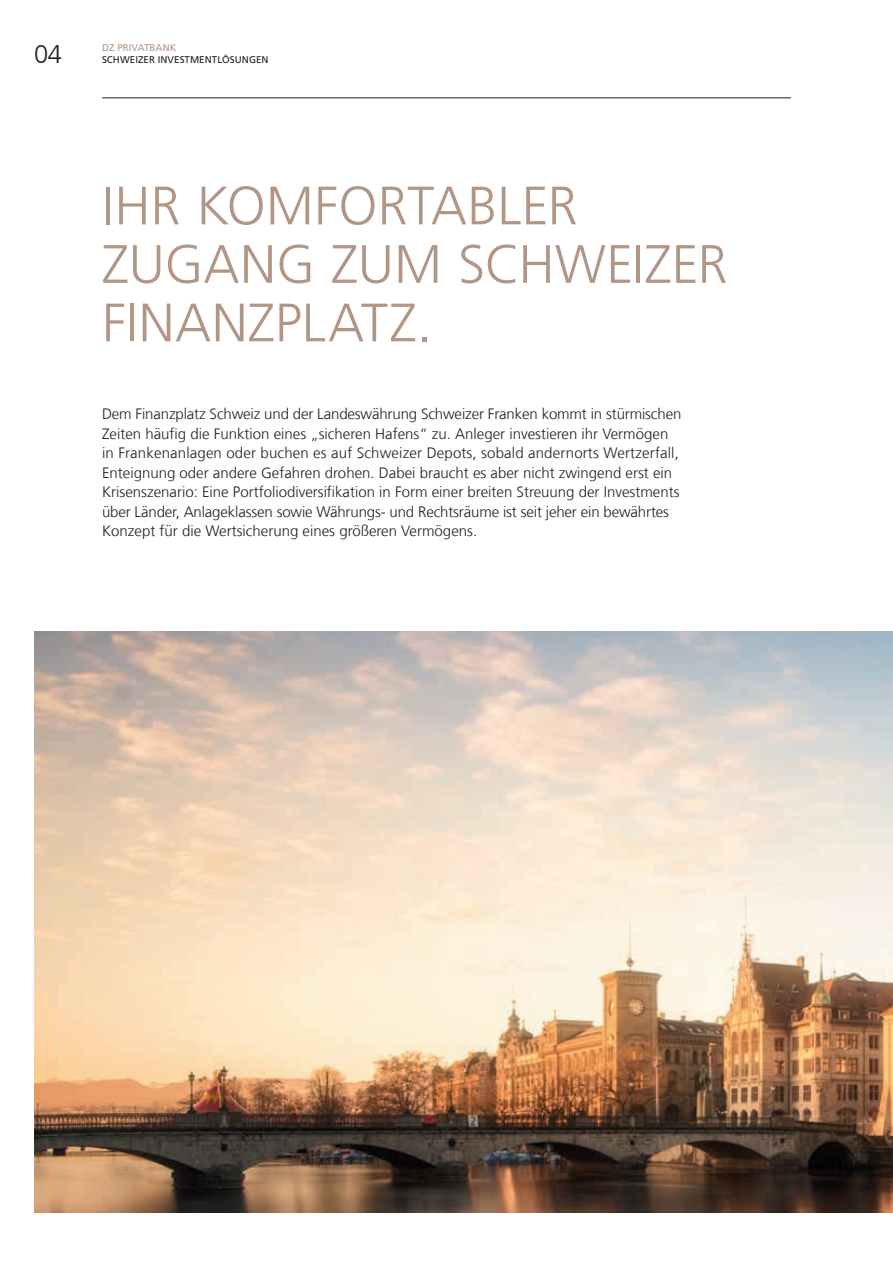
<style>
.page{position:relative;width:893px;height:1263px;background:#fff}
.page>*{position:absolute;margin:0;border:0;box-sizing:border-box;transform-origin:0 0}
.t1{font:300 54px/58.5px "Frutiger DZPB";color:#b29685}
.t2{font:300 25.5px "Frutiger DZPB";color:#231f20}
.t3{font:300 15px/19.5px "Frutiger DZPB";color:#231f20}
.t4{font:9.75px "Frutiger DZPB";letter-spacing:.005em;color:#231f20}
.t5{font:9.75px "Frutiger DZPB";letter-spacing:.005em;color:#b29685}
</style>
<div class="page">
<img style="left:34px;top:631px;width:859px;height:581px">
<hr style="left:102px;top:97px;width:689px;height:1px;background:#231f20">
<p class="t5" style="left:102px;top:42px;width:76px">DZ PRIVATBANK</p>
<h2 class="t2" style="left:34px;top:39px;width:29px">04</h2>
<p class="t4" style="left:102px;top:54px;width:168px">SCHWEIZER INVESTMENTLÖSUNGEN</p>
<h1 class="t1" style="left:102px;top:177px;width:627px">IHR KOMFORTABLER<br>ZUGANG ZUM SCHWEIZER<br>FINANZPLATZ.</h1>
<p class="t3" style="left:102px;top:404px;width:581px">Dem Finanzplatz Schweiz und der Landeswährung Schweizer Franken kommt in stürmischen Zeiten häufig die Funktion eines „sicheren Hafens“ zu. Anleger investieren ihr Vermögen in Frankenanlagen oder buchen es auf Schweizer Depots, sobald andernorts Wertzerfall, Enteignung oder andere Gefahren drohen. Dabei braucht es aber nicht zwingend erst ein Krisenszenario: Eine Portfoliodiversifikation in Form einer breiten Streuung der Investments über Länder, Anlageklassen sowie Währungs- und Rechtsräume ist seit jeher ein bewährtes Konzept für die Wertsicherung eines größeren Vermögens.</p>
</div>
